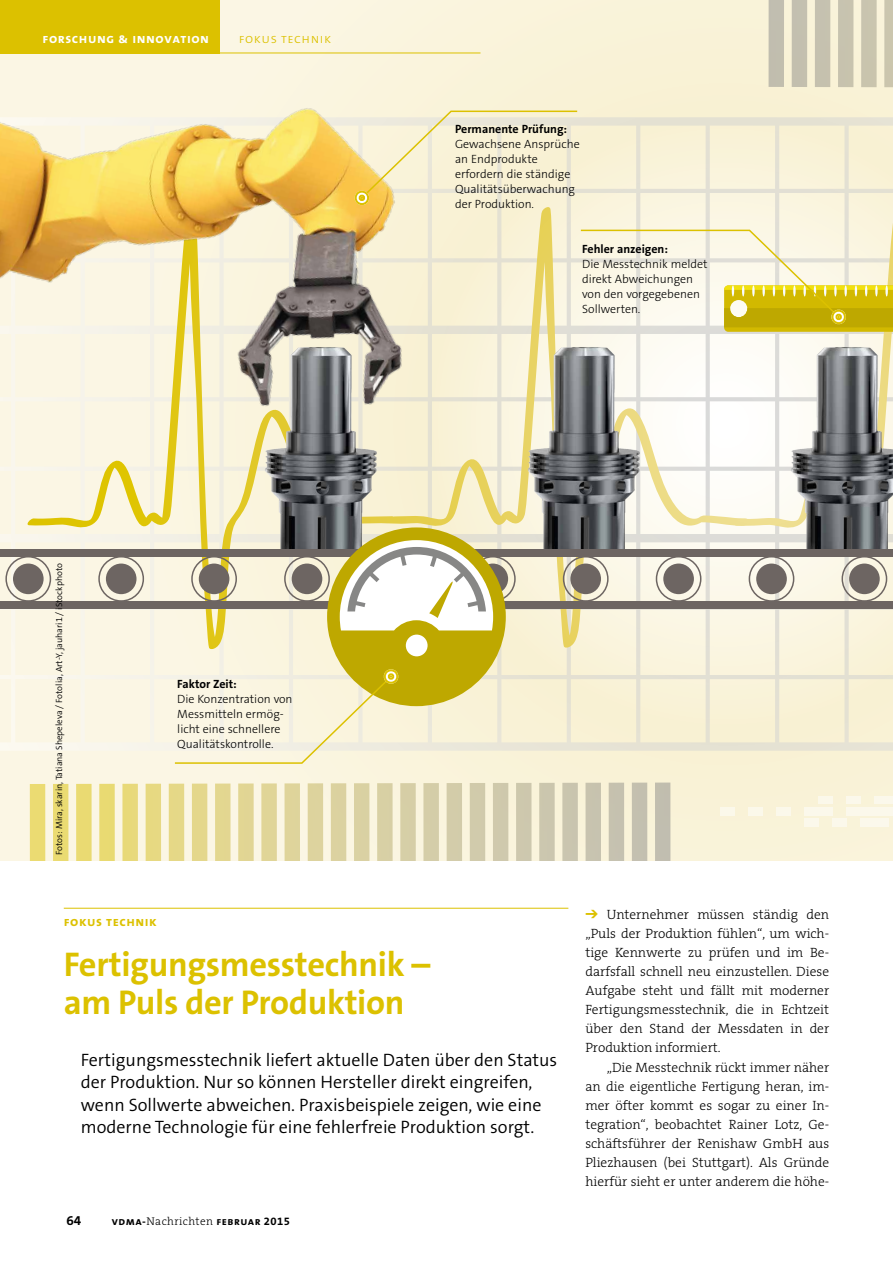
<style>
.page{position:relative;width:893px;height:1263px;background:#fff}
.page>*{position:absolute;margin:0;border:0;box-sizing:border-box;transform-origin:0 0}
.t1{font:700 34.5px/38.2px "The Sans B W7";letter-spacing:-.01em;color:#dcc100}
.t2{font:300 18px/22.5px "The Sans B W4";color:#000}
.t3{font:300 13.5px/19.2px "The Serif B W3";color:#000;text-align:justify}
.t4{font:13.5px "The Sans Bold Caps";letter-spacing:.04em;color:#fff}
.t5{font:13.5px "The Sans Light Caps";letter-spacing:.04em;color:#dcc100}
.t6{font:13.5px "The Sans Bold Caps";letter-spacing:.04em;color:#dcc100}
.t7{font:700 13.5px "The Sans B W7";color:#000}
.t8{font:300 12px/15px "The Sans B W3";color:#000}
.t9{font:700 12px "The Sans B W7";color:#000}
.t10{font:11.25px "The Sans Bold Caps";letter-spacing:.04em;color:#000}
.t11{font:300 9px "The Sans B W4";color:#000}
.s1{font-family:"The Serif B W3";font-weight:300}
.s2{font-family:"The Sans B W7";font-weight:700}
</style>
<div class="page">
<div style="left:0;top:0;width:893px;height:860px;background:#f9f2d7"></div>
<div style="left:516px;top:783px;width:16px;height:77px;background:#e2dcc3"></div>
<div style="left:539px;top:783px;width:16px;height:77px;background:#cbc6ae"></div>
<div style="left:562px;top:783px;width:16px;height:77px;background:#c9c5af"></div>
<div style="left:585px;top:783px;width:16px;height:77px;background:#c8c3af"></div>
<div style="left:609px;top:783px;width:15px;height:77px;background:#c5c1af"></div>
<div style="left:632px;top:783px;width:15px;height:77px;background:#c3c0b0"></div>
<svg style="left:655px;top:782px;width:15px;height:78px"></svg>
<div style="left:884px;top:0;width:9px;height:87px;background:#cbc6ae"></div>
<div style="left:861px;top:0;width:16px;height:87px;background:#c9c4ae"></div>
<div style="left:838px;top:0;width:15px;height:87px;background:#c7c3af"></div>
<div style="left:815px;top:0;width:15px;height:87px;background:#c5c1af"></div>
<div style="left:792px;top:0;width:15px;height:87px;background:#c3bfaf"></div>
<div style="left:768px;top:0;width:16px;height:87px;background:#c1beaf"></div>
<svg style="left:531px;top:117px;width:362px;height:634px"></svg>
<div style="left:874px;top:796px;width:19px;height:8px;background:#fbf8eb"></div>
<div style="left:846px;top:796px;width:14px;height:8px;background:#fbf8eb"></div>
<div style="left:818px;top:796px;width:14px;height:8px;background:#fbf8ea"></div>
<div style="left:846px;top:807px;width:47px;height:8px;background:#fbf8eb"></div>
<div style="left:804px;top:807px;width:28px;height:8px;background:#fbf8eb"></div>
<div style="left:776px;top:807px;width:14px;height:8px;background:#fbf8ea"></div>
<div style="left:749px;top:807px;width:14px;height:8px;background:#fbf8ea"></div>
<div style="left:721px;top:807px;width:14px;height:8px;background:#fbf8ea"></div>
<div style="left:860px;top:819px;width:28px;height:7px;background:#fbf8ec"></div>
<div style="left:832px;top:819px;width:14px;height:7px;background:#fbf8eb"></div>
<div style="left:804px;top:819px;width:14px;height:7px;background:#fbf8eb"></div>
<svg style="left:531px;top:207px;width:220px;height:441px"></svg>
<svg style="left:732px;top:223px;width:161px;height:307px;background:#fbf9f1"></svg>
<img style="left:531px;top:325px;width:124px;height:254px">
<img style="left:774px;top:332px;width:119px;height:247px">
<div style="left:0;top:549px;width:893px;height:8px;background:#6d6562"></div>
<div style="left:0;top:601px;width:893px;height:7px;background:#6d6562"></div>
<svg style="left:563px;top:557px;width:46px;height:44px"></svg>
<div style="left:570px;top:563px;width:31px;height:31px;background:#6d6562;border-radius:50%"></div>
<svg style="left:656px;top:557px;width:45px;height:44px"></svg>
<div style="left:663px;top:563px;width:31px;height:31px;background:#6d6562;border-radius:50%"></div>
<svg style="left:749px;top:557px;width:45px;height:44px"></svg>
<div style="left:756px;top:563px;width:31px;height:31px;background:#6d6562;border-radius:50%"></div>
<svg style="left:841px;top:557px;width:46px;height:44px"></svg>
<div style="left:849px;top:563px;width:31px;height:31px;background:#6d6562;border-radius:50%"></div>
<img style="left:0;top:15px;width:531px;height:845px">
<div style="left:0;top:0;width:220px;height:53px;background:#dcc100"></div>
<hr style="left:220px;top:53px;width:260px;height:1px;background:#dcc100">
<hr style="left:64px;top:908px;width:504px;height:1px;background:#dcc100">
<svg style="left:349px;top:110px;width:230px;height:101px"></svg>
<svg style="left:173px;top:527px;width:343px;height:237px"></svg>
<svg style="left:579px;top:229px;width:314px;height:103px"></svg>
<p class="t4" style="left:43px;top:27px;width:168px">forschung &amp; innovation</p>
<p class="t5" style="left:239px;top:27px;width:94px">fokus technik</p>
<p class="t11" style="left:53px;top:855px;width:293px;rotate:-90deg">Fotos: Mira, skarin, Tatiana Shepeleva / Fotolia, Art-Y, jauhari1 / iStockphoto</p>
<p class="t9" style="left:177px;top:677px;width:61px">Faktor Zeit:</p>
<p class="t8" style="left:177px;top:692px;width:117px">Die Konzentration von<br>Messmitteln ermög&shy;licht eine schnellere<br>Qualitätskontrolle.</p>
<p class="t9" style="left:455px;top:121px;width:114px">Permanente Prüfung:</p>
<p class="t8" style="left:455px;top:137px;width:126px">Gewachsene Ansprüche an Endprodukte erfordern die ständige<br>Qualitätsüberwachung der Produktion.</p>
<p class="t9" style="left:582px;top:242px;width:87px">Fehler anzeigen:</p>
<p class="t8" style="left:582px;top:257px;width:127px">Die Messtechnik meldet direkt Abweichungen von den vorgegebenen<br>Sollwerten.</p>
<p class="t6" style="left:64px;top:910px;width:95px">fokus technik</p>
<h1 class="t1" style="left:64px;top:945px;width:368px">Fertigungsmesstechnik – am Puls der Produktion</h1>
<p class="t2" style="left:81px;top:1048px;width:478px">Fertigungsmesstechnik liefert aktuelle Daten über den Status der Produktion. Nur so können Hersteller direkt eingreifen, wenn Sollwerte abweichen. Praxisbeispiele zeigen, wie eine moderne Technologie für eine fehlerfreie Produktion sorgt.</p>
<p class="t7" style="left:66px;top:1211px;width:16px">64</p>
<p class="t10" style="left:112px;top:1211px;width:180px">vdma-<span class="s1">Nachrichten</span> februar <span class="s2">2015</span></p>
<p class="t3" style="left:585px;top:904px;width:245px;text-indent:21px">Unternehmer müssen ständig den „Puls der Produktion fühlen“, um wich&shy;tige Kennwerte zu prüfen und im Be&shy;darfsfall schnell neu einzustellen. Diese Aufgabe steht und fällt mit moderner Fertigungsmesstechnik, die in Echtzeit über den Stand der Messdaten in der Produktion informiert.</p>
<p class="t3" style="left:585px;top:1057px;width:245px;text-indent:21px">„Die Messtechnik rückt immer näher an die eigentliche Fertigung heran, im&shy;mer öfter kommt es sogar zu einer In&shy;tegration“, beobachtet Rainer Lotz, Ge&shy;schäftsführer der Renishaw GmbH aus Pliezhausen (bei Stuttgart). Als Gründe hierfür sieht er unter anderem die höhe-</p>
</div>
